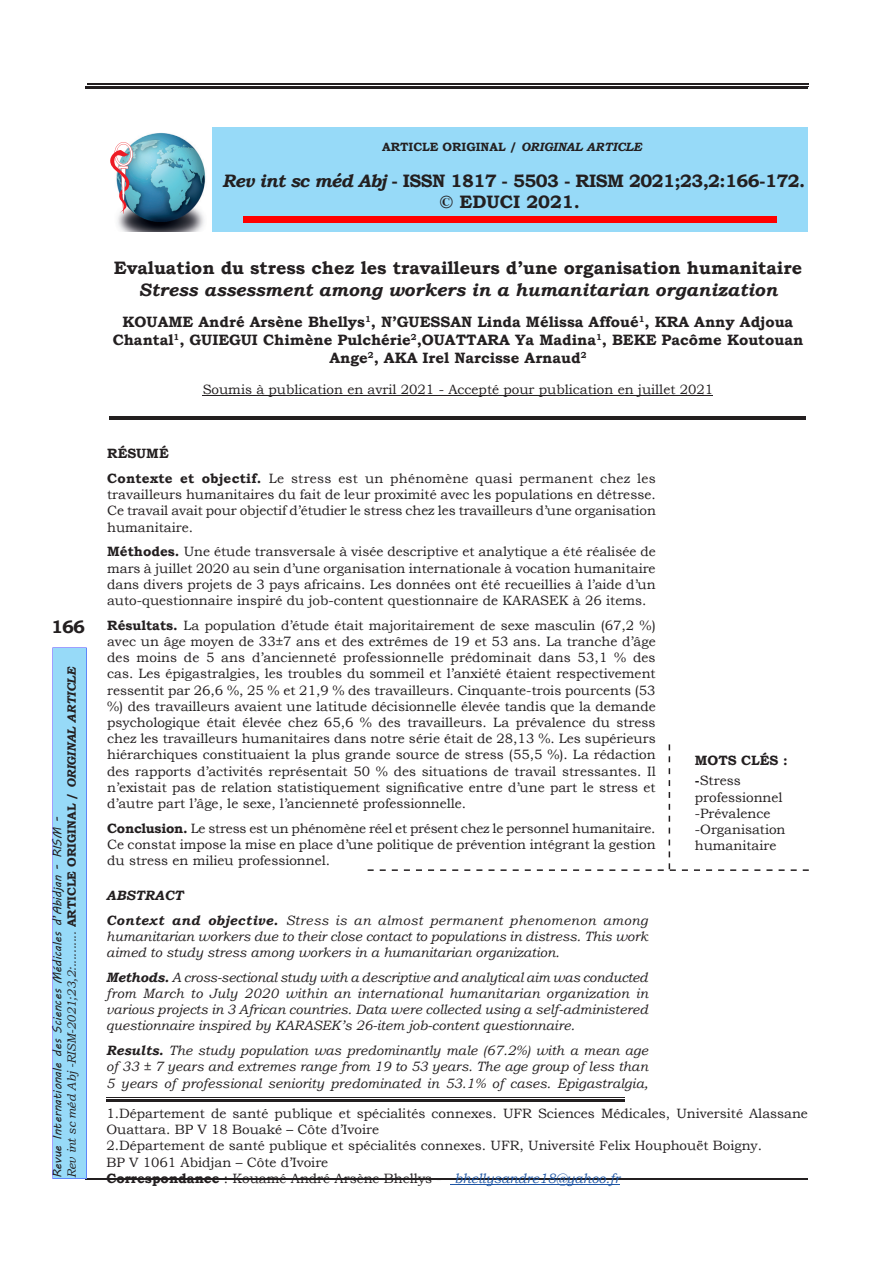
<style>
.page{position:relative;width:893px;height:1263px;background:#fff}
.page>*{position:absolute;margin:0;border:0;box-sizing:border-box;transform-origin:0 0}
.t1{font:700 18px "Bookman Old Style";color:#231f20}
.t2{font:700 18px/21.6px "Bookman Old Style";letter-spacing:-.03em;color:#231f20;text-align:center}
.t3{font:italic 700 18px "Bookman Old Style";color:#231f20}
.t4{font:700 15px/18px "Bookman Old Style";color:#231f20;text-align:center}
.t5{font:13.5px/16.2px "Bookman Old Style";color:#231f20;text-align:justify}
.t6{font:italic 13.5px/16.2px "Bookman Old Style";color:#231f20;text-align:justify}
.t7{font:13.5px/24.8px "Bookman Old Style";letter-spacing:.02em;color:#231f20}
.t8{font:italic 13.5px/24.8px "Bookman Old Style";letter-spacing:.03em;color:#231f20}
.t9{font:700 13.5px/20.5px "Bookman Old Style";color:#231f20}
.t10{font:italic 12px "Bookman Old Style";color:#231f20}
.t11{font:12px "MV Boli";letter-spacing:-.01em;color:#231f20}
.t12{font:700 12px "Bookman Old Style";color:#231f20}
.s1{font-style:italic}
.s2{font-weight:700;font-style:normal}
.s3{font-weight:700}
.s4{font-weight:400}
.s5{font-style:italic;color:#1e56a6}
</style>
<div class="page">
<hr style="left:87px;top:83px;width:722px;height:1px;background:#231f20">
<hr style="left:87px;top:84px;width:722px;height:1px;background:#231f20">
<hr style="left:87px;top:86px;width:722px;height:1px;background:#231f20">
<hr style="left:85px;top:86px;width:723px;height:1px;background:#231f20">
<hr style="left:85px;top:87px;width:723px;height:1px;background:#231f20">
<hr style="left:85px;top:88px;width:723px;height:1px;background:#231f20">
<hr style="left:85px;top:1178px;width:723px;height:1px;background:#231f20">
<hr style="left:450px;top:1184px;width:170px;height:1px;background:#1e56a6">
<hr style="left:106px;top:1097px;width:519px;height:1px;background:#231f20">
<hr style="left:106px;top:1099px;width:519px;height:3px;background:#231f20">
<hr style="left:203px;top:395px;width:510px;height:1px;background:#231f20">
<hr style="left:110px;top:416px;width:696px;height:3px;background:#231f20">
<div style="left:53px;top:647px;width:34px;height:532px;background:#97daf8"></div>
<svg style="left:803px;top:869px;width:6px;height:2px"></svg>
<svg style="left:791px;top:869px;width:6px;height:2px"></svg>
<svg style="left:779px;top:869px;width:6px;height:2px"></svg>
<svg style="left:766px;top:869px;width:6px;height:2px"></svg>
<svg style="left:754px;top:869px;width:6px;height:2px"></svg>
<svg style="left:742px;top:869px;width:6px;height:2px"></svg>
<svg style="left:730px;top:869px;width:6px;height:2px"></svg>
<svg style="left:718px;top:869px;width:6px;height:2px"></svg>
<svg style="left:706px;top:869px;width:6px;height:2px"></svg>
<svg style="left:694px;top:869px;width:6px;height:2px"></svg>
<svg style="left:682px;top:869px;width:6px;height:2px"></svg>
<svg style="left:646px;top:869px;width:6px;height:2px"></svg>
<svg style="left:633px;top:869px;width:7px;height:2px"></svg>
<svg style="left:621px;top:869px;width:6px;height:2px"></svg>
<svg style="left:609px;top:869px;width:6px;height:2px"></svg>
<svg style="left:597px;top:869px;width:6px;height:2px"></svg>
<svg style="left:585px;top:869px;width:6px;height:2px"></svg>
<svg style="left:573px;top:869px;width:6px;height:2px"></svg>
<svg style="left:561px;top:869px;width:6px;height:2px"></svg>
<svg style="left:549px;top:869px;width:6px;height:2px"></svg>
<svg style="left:537px;top:869px;width:6px;height:2px"></svg>
<svg style="left:525px;top:869px;width:6px;height:2px"></svg>
<svg style="left:513px;top:869px;width:6px;height:2px"></svg>
<svg style="left:501px;top:869px;width:6px;height:2px"></svg>
<svg style="left:488px;top:869px;width:6px;height:2px"></svg>
<svg style="left:476px;top:869px;width:6px;height:2px"></svg>
<svg style="left:464px;top:869px;width:6px;height:2px"></svg>
<svg style="left:452px;top:869px;width:6px;height:2px"></svg>
<svg style="left:440px;top:869px;width:6px;height:2px"></svg>
<svg style="left:428px;top:869px;width:6px;height:2px"></svg>
<svg style="left:416px;top:869px;width:6px;height:2px"></svg>
<svg style="left:404px;top:869px;width:6px;height:2px"></svg>
<svg style="left:392px;top:869px;width:6px;height:2px"></svg>
<svg style="left:380px;top:869px;width:6px;height:2px"></svg>
<svg style="left:368px;top:869px;width:6px;height:2px"></svg>
<svg style="left:658px;top:863px;width:18px;height:8px"></svg>
<img style="left:117px;top:133px;width:89px;height:99px">
<svg style="left:110px;top:142px;width:23px;height:72px"></svg>
<div style="left:212px;top:128px;width:596px;height:104px;background:#97daf8"></div>
<div style="left:243px;top:217px;width:534px;height:6px;background:#f00"></div>
<p class="t12" style="left:382px;top:138px;width:261px">ARTICLE ORIGINAL / <span class="s1">ORIGINAL ARTICLE</span></p>
<h1 class="t2" style="left:222px;top:169px;width:585px"><span class="s1">Rev int sc méd Abj</span> - ISSN 1817 - 5503 - RISM 2021;23,2:166-172. © EDUCI 2021.</h1>
<h1 class="t1" style="left:51px;top:614px;width:36px">166</h1>
<p class="t10" style="left:64px;top:1178px;width:513px;rotate:-90deg">Rev int sc méd Abj -RISM-2021;23,2:.......... <span class="s2">ARTICLE ORIGINAL /</span> <span class="s3">ORIGINAL ARTICLE</span></p>
<p class="t11" style="left:49px;top:1178px;width:363px;rotate:-90deg">Revue Internationale des Sciences Médicales d’Abidjan - RISM -</p>
<h1 class="t1" style="left:114px;top:255px;width:690px">Evaluation du stress chez les travailleurs d’une organisation humanitaire</h1>
<h1 class="t3" style="left:139px;top:277px;width:640px">Stress assessment among workers in a humanitarian organization</h1>
<p class="t4" style="left:113px;top:312px;width:692px">KOUAME André Arsène Bhellys<sup>1</sup>, N’GUESSAN Linda Mélissa Affoué<sup>1</sup>, KRA Anny Adjoua<br>Chantal<sup>1</sup>, GUIEGUI Chimène Pulchérie<sup>2</sup>,OUATTARA Ya Madina<sup>1</sup>, BEKE Pacôme Koutouan<br>Ange<sup>2</sup>, AKA Irel Narcisse Arnaud<sup>2</sup></p>
<p class="t5" style="left:203px;top:381px;width:512px">Soumis à publication en avril 2021 - Accepté pour publication en juillet 2021</p>
<p class="t7" style="left:107px;top:441px;width:550px"><span class="s3">RÉSUMÉ<br>Contexte et objectif.</span> Le stress est un phénomène quasi permanent chez les</p>
<p class="t5" style="left:107px;top:487px;width:550px">travailleurs humanitaires du fait de leur proximité avec les populations en détresse.<br>Ce travail avait pour objectif d’étudier le stress chez les travailleurs d’une organisation humanitaire.</p>
<p class="t5" style="left:107px;top:544px;width:550px"><span class="s3">Méthodes.</span> Une étude transversale à visée descriptive et analytique a été réalisée de mars à juillet 2020 au sein d’une organisation internationale à vocation humanitaire dans divers projets de 3 pays africains. Les données ont été recueillies à l’aide d’un auto-questionnaire inspiré du job-content questionnaire de KARASEK à 26 items.</p>
<p class="t5" style="left:107px;top:617px;width:550px"><span class="s3">Résultats.</span> La population d’étude était majoritairement de sexe masculin (67,2 %) avec un âge moyen de 33±7 ans et des extrêmes de 19 et 53 ans. La tranche d’âge des moins de 5 ans d’ancienneté professionnelle prédominait dans 53,1 % des cas. Les épigastralgies, les troubles du sommeil et l’anxiété étaient respectivement ressentit par 26,6 %, 25 % et 21,9 % des travailleurs. Cinquante-trois pourcents (53 %) des travailleurs avaient une latitude décisionnelle élevée tandis que la demande psychologique était élevée chez 65,6 % des travailleurs. La prévalence du stress chez les travailleurs humanitaires dans notre série était de 28,13 %. Les supérieurs hiérarchiques constituaient la plus grande source de stress (55,5 %). La rédaction des rapports d’activités représentait 50 % des situations de travail stressantes. Il n’existait pas de relation statistiquement significative entre d’une part le stress et d’autre part l’âge, le sexe, l’ancienneté professionnelle.</p>
<p class="t5" style="left:107px;top:820px;width:550px"><span class="s3">Conclusion.</span> Le stress est un phénomène réel et présent chez le personnel humanitaire.<br>Ce constat impose la mise en place d’une politique de prévention intégrant la gestion du stress en milieu professionnel.</p>
<p class="t8" style="left:106px;top:883px;width:543px"><span class="s3">ABSTRACT<br>Context and objective.</span> Stress is an almost permanent phenomenon among</p>
<p class="t6" style="left:106px;top:928px;width:543px">humanitarian workers due to their close contact to populations in distress. This work aimed to study stress among workers in a humanitarian organization.</p>
<p class="t6" style="left:106px;top:969px;width:543px"><span class="s3">Methods.</span> A cross-sectional study with a descriptive and analytical aim was conducted from March to July 2020 within an international humanitarian organization in various projects in 3 African countries. Data were collected using a self-administered questionnaire inspired by KARASEK’s 26-item job-content questionnaire.</p>
<p class="t6" style="left:106px;top:1042px;width:543px"><span class="s3">Results.</span> The study population was predominantly male (67.2%) with a mean age of 33 ± 7 years and extremes range from 19 to 53 years. The age group of less than 5 years of professional seniority predominated in 53.1% of cases. Epigastralgia,</p>
<p class="t9" style="left:695px;top:750px;width:94px">MOTS CLÉS : -<span class="s4">Stress</span></p>
<p class="t5" style="left:695px;top:789px;width:92px;text-align:left">professionnel -Prévalence -Organisation humanitaire</p>
<p class="t5" style="left:106px;top:1105px;width:703px;text-align:left">1.Département de santé publique et spécialités connexes. UFR Sciences Médicales, Université Alassane Ouattara. BP V 18 Bouaké – Côte d’Ivoire<br>2.Département de santé publique et spécialités connexes. UFR, Université Felix Houphouët Boigny.<br>BP V 1061 Abidjan – Côte d’Ivoire<br><span class="s3">Correspondance</span> : Kouamé André Arsène Bhellys - <span class="s5">bhellysandre18@yahoo.fr</span></p>
</div>
